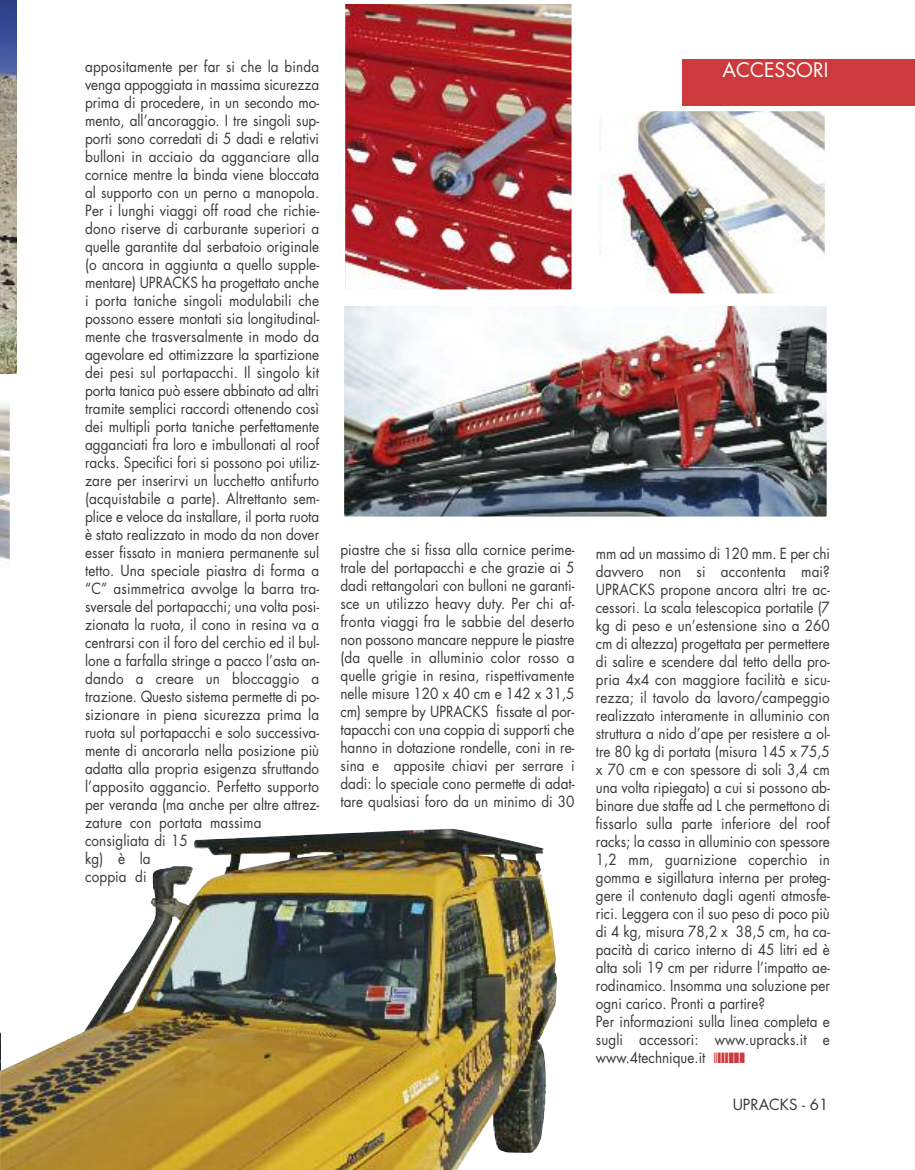
<style>
.page{position:relative;width:915px;height:1170px;background:#fff}
.page>*{position:absolute;margin:0;border:0;box-sizing:border-box;transform-origin:0 0}
.t1{font:19.5px "Futura Std";color:#fff}
.t2{font:15px/18px "Futura Std";color:#39383a;scale:.9 1}
.t3{font:15px "Futura Std";color:#39383a}
.s1{color:#cc3a3d}
</style>
<div class="page">
<img style="left:345px;top:307px;width:480px;height:208px">
<div style="left:341px;top:303px;width:488px;height:216px;border:3px solid #fff"></div>
<img style="left:346px;top:5px;width:224px;height:283px">
<div style="left:342px;top:1px;width:232px;height:291px;border:3px solid #fff"></div>
<img style="left:600px;top:112px;width:223px;height:180px">
<div style="left:596px;top:108px;width:231px;height:188px;border:3px solid #fff"></div>
<div style="left:682px;top:59px;width:232px;height:47px;background:#cc3a3d"></div>
<img style="left:0;top:0;width:17px;height:373px">
<svg style="left:0;top:404px;width:10px;height:156px;background:#bfbdba"></svg>
<img style="left:0;top:828px;width:556px;height:341px">
<p class="t2" style="left:85px;top:59px;width:261px">appositamente per far si che la binda venga appoggiata in massima sicurezza prima di procedere, in un secondo mo&shy;mento, all’ancoraggio. I tre singoli sup&shy;porti sono corredati di 5 dadi e relativi bulloni in acciaio da agganciare alla cornice mentre la binda viene bloccata al supporto con un perno a manopola.<br>Per i lunghi viaggi off road che richie&shy;dono riserve di carburante superiori a quelle garantite dal serbatoio originale (o ancora in aggiunta a quello supple&shy;mentare) UPRACKS ha progettato anche i porta taniche singoli modulabili che possono essere montati sia longitudinal&shy;mente che trasversalmente in modo da agevolare ed ottimizzare la spartizione dei pesi sul portapacchi. Il singolo kit porta tanica può essere abbinato ad altri tramite semplici raccordi ottenendo così dei multipli porta taniche perfettamente agganciati fra loro e imbullonati al roof racks. Specifici fori si possono poi utiliz&shy;zare per inserirvi un lucchetto antifurto (acquistabile a parte). Altrettanto sem&shy;plice e veloce da installare, il porta ruota è stato realizzato in modo da non dover esser fissato in maniera permanente sul tetto. Una speciale piastra di forma a “C” asimmetrica avvolge la barra tra&shy;sversale del portapacchi; una volta posi&shy;zionata la ruota, il cono in resina va a centrarsi con il foro del cerchio ed il bul&shy;lone a farfalla stringe a pacco l’asta an&shy;dando a creare un bloccaggio a trazione. Questo sistema permette di po&shy;sizionare in piena sicurezza prima la ruota sul portapacchi e solo successiva&shy;mente di ancorarla nella posizione più adatta alla propria esigenza sfruttando l’apposito aggancio. Perfetto supporto per veranda (ma anche per altre attrez&shy;zature con portata massima consigliata di 15<br>kg) è la<br>coppia di</p>
<h1 class="t1" style="left:722px;top:61px;width:107px">ACCESSORI</h1>
<p class="t2" style="left:340px;top:541px;width:261px;text-align:justify">piastre che si fissa alla cornice perime&shy;trale del portapacchi e che grazie ai 5 dadi rettangolari con bulloni ne garanti&shy;sce un utilizzo heavy duty. Per chi af&shy;fronta viaggi fra le sabbie del deserto non possono mancare neppure le piastre (da quelle in alluminio color rosso a quelle grigie in resina, rispettivamente nelle misure 120 x 40 cm e 142 x 31,5 cm) sempre by UPRACKS fissate al por&shy;tapacchi con una coppia di supporti che hanno in dotazione rondelle, coni in re&shy;sina e apposite chiavi per serrare i dadi: lo speciale cono permette di adat&shy;tare qualsiasi foro da un minimo di 30</p>
<p class="t2" style="left:595px;top:545px;width:261px">mm ad un massimo di 120 mm. E per chi davvero non si accontenta mai?<br>UPRACKS propone ancora altri tre ac&shy;cessori. La scala telescopica portatile (7 kg di peso e un’estensione sino a 260 cm di altezza) progettata per permettere di salire e scendere dal tetto della pro&shy;pria 4x4 con maggiore facilità e sicu&shy;rezza; il tavolo da lavoro/campeggio realizzato interamente in alluminio con struttura a nido d’ape per resistere a ol&shy;tre 80 kg di portata (misura 145 x 75,5 x 70 cm e con spessore di soli 3,4 cm una volta ripiegato) a cui si possono ab&shy;binare due staffe ad L che permettono di fissarlo sulla parte inferiore del roof racks; la cassa in alluminio con spessore 1,2 mm, guarnizione coperchio in gomma e sigillatura interna per proteg&shy;gere il contenuto dagli agenti atmosfe&shy;rici. Leggera con il suo peso di poco più di 4 kg, misura 78,2 x 38,5 cm, ha ca&shy;pacità di carico interno di 45 litri ed è alta soli 19 cm per ridurre l’impatto ae&shy;rodinamico. Insomma una soluzione per ogni carico. Pronti a partire?<br>Per informazioni sulla linea completa e sugli accessori: www.upracks.it e www.4technique.it <span class="s1">❘❙❙❙❚❚❚</span></p>
<p class="t3" style="left:732px;top:1097px;width:97px">UPRACKS - 61</p>
</div>
